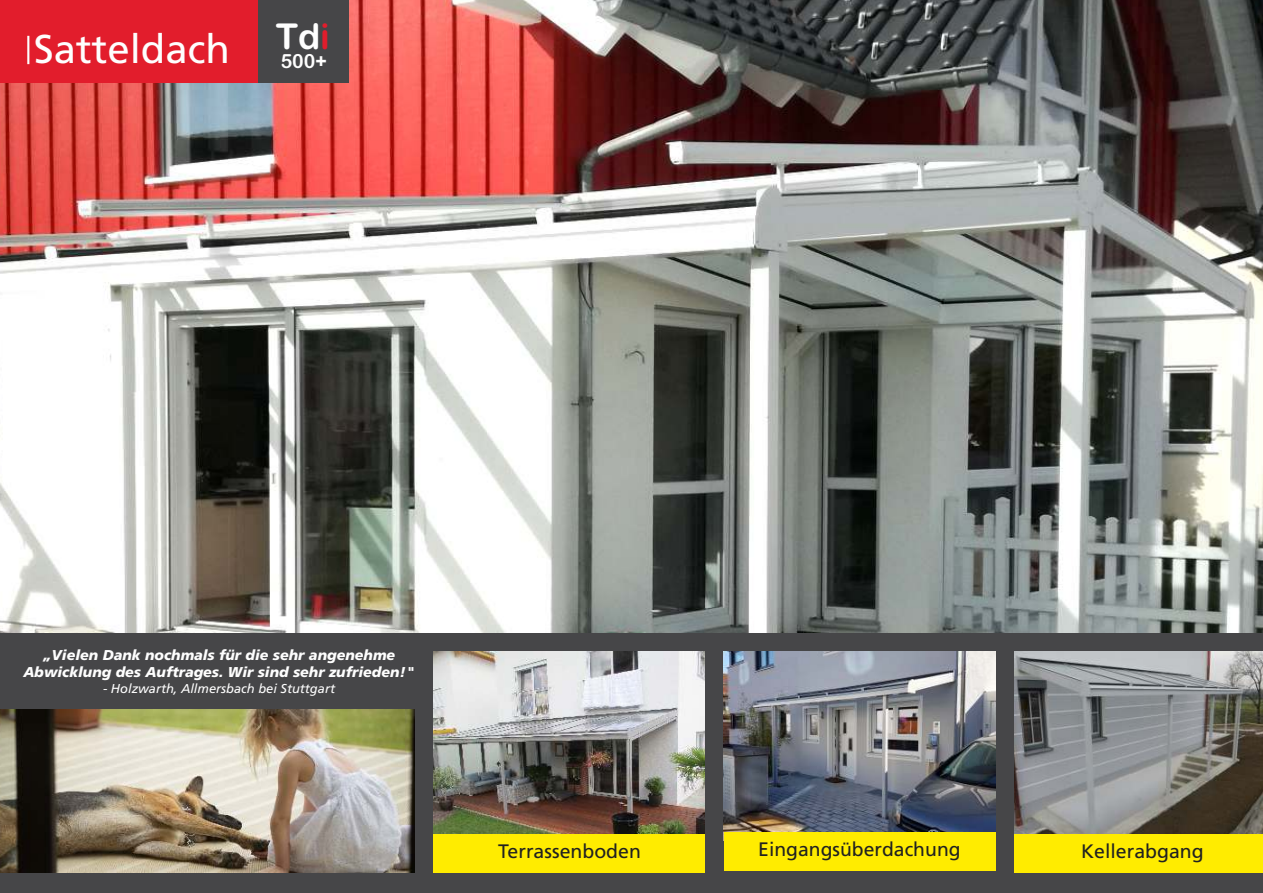
<style>
.page{position:relative;width:1263px;height:893px;background:#fff}
.page>*{position:absolute;margin:0;border:0;box-sizing:border-box;transform-origin:0 0}
.t1{font:40.2px "Frutiger";color:#fefefe}
.t2{font:35.7px "Arial Rounded MT Bold";color:#fefefe}
.t3{font:19.5px "Frutiger";color:#202121}
.t4{font:19.5px "Arial Rounded MT Bold";color:#fefefe}
.t5{font:italic 900 14.25px/17.1px "Frutiger";color:#fefefe;text-align:center}
.t6{font:italic 12.9px "Frutiger";color:#fefefe}
.s1{color:#e21d2c}
</style>
<div class="page">
<img style="left:0;top:0;width:1263px;height:633px">
<div style="left:0;top:0;width:314px;height:83px;background:#e21d2c"></div>
<hr style="left:27px;top:36px;width:2px;height:28px;background:#fefefe">
<div style="left:0;top:633px;width:1263px;height:260px;background:#464648"></div>
<img style="left:724px;top:652px;width:271px;height:180px">
<div style="left:724px;top:832px;width:271px;height:38px;background:#ffec00"></div>
<img style="left:1014px;top:652px;width:249px;height:182px">
<div style="left:1014px;top:834px;width:249px;height:38px;background:#ffec00"></div>
<img style="left:433px;top:652px;width:272px;height:182px">
<div style="left:433px;top:834px;width:272px;height:38px;background:#ffec00"></div>
<div style="left:259px;top:0;width:90px;height:83px;background:#464648"></div>
<img style="left:0;top:710px;width:414px;height:162px">
<h1 class="t1" style="left:34px;top:33px;width:198px">Satteldach</h1>
<h2 class="t2" style="left:276px;top:23px;width:56px">Td<span class="s1">i</span></h2>
<h3 class="t4" style="left:281px;top:54px;width:48px">500+</h3>
<p class="t5" style="left:24px;top:648px;width:393px">„Vielen Dank nochmals für die sehr angenehme<br>Abwicklung des Auftrages. Wir sind sehr zufrieden!"</p>
<p class="t6" style="left:103px;top:683px;width:233px">- Holzwarth, Allmersbach bei Stuttgart</p>
<h3 class="t3" style="left:498px;top:844px;width:144px">Terrassenboden</h3>
<h3 class="t3" style="left:758px;top:842px;width:204px">Eingangsüberdachung</h3>
<h3 class="t3" style="left:1081px;top:844px;width:124px">Kellerabgang</h3>
</div>
